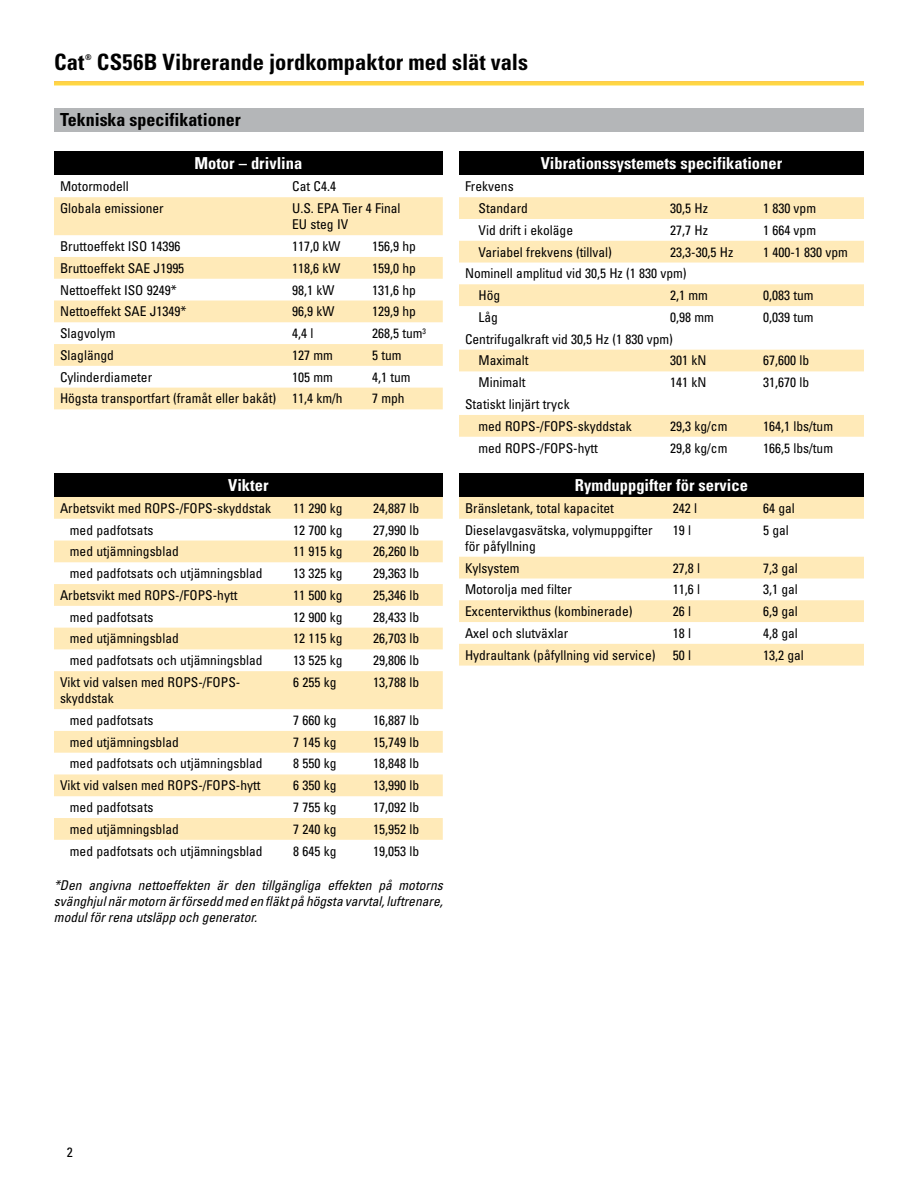
<style>
.page{position:relative;width:918px;height:1188px;background:#fff}
.page>*{position:absolute;margin:0;border:0;box-sizing:border-box;transform-origin:0 0}
.t1{font:700 condensed 22.5px "Univers LT Std";color:#000}
.t2{font:700 condensed 18px "Univers LT Std";color:#000}
.t3{font:700 condensed 16.5px "Univers LT Std";color:#fff}
.t4{font:condensed 13.5px/21.8px "Univers LT Std";color:#000}
.t5{font:italic condensed 13.5px/16.2px "Univers LT Std";color:#000;text-align:justify}
.t6{font:700 condensed 7.8px "Univers LT Std";color:#000}
.s1{font-style:inherit}
</style>
<div class="page">
<div style="left:459px;top:152px;width:405px;height:23px;background:#000"></div>
<svg style="left:459px;top:197px;width:405px;height:240px"></svg>
<div style="left:459px;top:473px;width:405px;height:24px;background:#000"></div>
<svg style="left:459px;top:497px;width:405px;height:169px"></svg>
<div style="left:54px;top:108px;width:810px;height:24px;background:#b4b6b8"></div>
<div style="left:54px;top:152px;width:389px;height:23px;background:#000"></div>
<svg style="left:54px;top:197px;width:389px;height:212px;fill:#ffeab8"></svg>
<div style="left:54px;top:473px;width:389px;height:24px;background:#000"></div>
<svg style="left:54px;top:497px;width:389px;height:343px;fill:#ffeab8"></svg>
<h1 class="t1" style="left:54px;top:48px;width:32px">Cat</h1>
<p class="t6" style="left:85px;top:52px;width:8px">®</p>
<h1 class="t1" style="left:97px;top:48px;width:433px">CS56B Vibrerande jordkompaktor med slät vals</h1>
<h2 class="t2" style="left:60px;top:108px;width:182px">Tekniska specifikationer</h2>
<p class="t3" style="left:194px;top:153px;width:109px">Motor – drivlina</p>
<p class="t4" style="left:60px;top:175px;width:70px">Motormodell</p>
<p class="t4" style="left:292px;top:175px;width:45px">Cat C4.4</p>
<p class="t4" style="left:60px;top:197px;width:105px">Globala emissioner</p>
<p class="t4" style="left:292px;top:200px;width:110px;line-height:16.2px">U.S. EPA Tier 4 Final<br>EU steg IV</p>
<p class="t4" style="left:60px;top:235px;width:122px">Bruttoeffekt ISO 14396</p>
<p class="t4" style="left:292px;top:235px;width:50px">117,0 kW</p>
<p class="t4" style="left:372px;top:235px;width:45px">156,9 hp</p>
<p class="t4" style="left:60px;top:257px;width:126px">Bruttoeffekt SAE J1995</p>
<p class="t4" style="left:292px;top:257px;width:50px">118,6 kW</p>
<p class="t4" style="left:372px;top:257px;width:45px">159,0 hp</p>
<p class="t4" style="left:60px;top:279px;width:118px">Nettoeffekt ISO 9249*</p>
<p class="t4" style="left:292px;top:279px;width:44px">98,1 kW</p>
<p class="t4" style="left:372px;top:279px;width:45px">131,6 hp</p>
<p class="t4" style="left:60px;top:300px;width:128px">Nettoeffekt SAE J1349*</p>
<p class="t4" style="left:292px;top:300px;width:44px">96,9 kW</p>
<p class="t4" style="left:372px;top:300px;width:45px">129,9 hp</p>
<p class="t4" style="left:60px;top:322px;width:57px">Slagvolym</p>
<p class="t4" style="left:292px;top:322px;width:23px">4,4 l</p>
<p class="t4" style="left:372px;top:322px;width:56px">268,5 tum<sup>3</sup></p>
<p class="t4" style="left:60px;top:344px;width:55px">Slaglängd</p>
<p class="t4" style="left:292px;top:344px;width:42px">127 mm</p>
<p class="t4" style="left:372px;top:344px;width:31px">5 tum</p>
<p class="t4" style="left:60px;top:366px;width:94px">Cylinderdiameter</p>
<p class="t4" style="left:292px;top:366px;width:42px">105 mm</p>
<p class="t4" style="left:372px;top:366px;width:40px">4,1 tum</p>
<p class="t4" style="left:60px;top:388px;width:284px">Högsta transportfart (framåt eller bakåt) 11,4 km/h</p>
<p class="t4" style="left:372px;top:388px;width:34px">7 mph</p>
<p class="t3" style="left:228px;top:475px;width:42px">Vikter</p>
<p class="t4" style="left:60px;top:497px;width:213px">Arbetsvikt med ROPS-/FOPS-skyddstak</p>
<p class="t4" style="left:293px;top:497px;width:51px">11 290 kg</p>
<p class="t4" style="left:373px;top:497px;width:48px">24,887 lb</p>
<p class="t4" style="left:70px;top:519px;width:85px">med padfotsats</p>
<p class="t4" style="left:293px;top:519px;width:51px">12 700 kg</p>
<p class="t4" style="left:373px;top:519px;width:48px">27,990 lb</p>
<p class="t4" style="left:70px;top:540px;width:111px">med utjämningsblad</p>
<p class="t4" style="left:293px;top:540px;width:51px">11 915 kg</p>
<p class="t4" style="left:373px;top:540px;width:48px">26,260 lb</p>
<p class="t4" style="left:70px;top:562px;width:194px">med padfotsats och utjämningsblad</p>
<p class="t4" style="left:293px;top:562px;width:51px">13 325 kg</p>
<p class="t4" style="left:373px;top:562px;width:48px">29,363 lb</p>
<p class="t4" style="left:60px;top:584px;width:179px">Arbetsvikt med ROPS-/FOPS-hytt</p>
<p class="t4" style="left:293px;top:584px;width:51px">11 500 kg</p>
<p class="t4" style="left:373px;top:584px;width:48px">25,346 lb</p>
<p class="t4" style="left:70px;top:606px;width:85px">med padfotsats</p>
<p class="t4" style="left:293px;top:606px;width:51px">12 900 kg</p>
<p class="t4" style="left:373px;top:606px;width:48px">28,433 lb</p>
<p class="t4" style="left:70px;top:628px;width:111px">med utjämningsblad</p>
<p class="t4" style="left:293px;top:628px;width:51px">12 115 kg</p>
<p class="t4" style="left:373px;top:628px;width:48px">26,703 lb</p>
<p class="t4" style="left:70px;top:649px;width:194px">med padfotsats och utjämningsblad</p>
<p class="t4" style="left:293px;top:649px;width:51px">13 525 kg</p>
<p class="t4" style="left:373px;top:649px;width:48px">29,806 lb</p>
<p class="t4" style="left:60px;top:674px;width:182px;line-height:16.2px">Vikt vid valsen med ROPS-/FOPS&shy;skyddstak</p>
<p class="t4" style="left:293px;top:671px;width:45px">6 255 kg</p>
<p class="t4" style="left:373px;top:671px;width:48px">13,788 lb</p>
<p class="t4" style="left:70px;top:709px;width:85px">med padfotsats</p>
<p class="t4" style="left:293px;top:709px;width:45px">7 660 kg</p>
<p class="t4" style="left:373px;top:709px;width:48px">16,887 lb</p>
<p class="t4" style="left:70px;top:731px;width:111px">med utjämningsblad</p>
<p class="t4" style="left:293px;top:731px;width:45px">7 145 kg</p>
<p class="t4" style="left:373px;top:731px;width:48px">15,749 lb</p>
<p class="t4" style="left:70px;top:753px;width:194px">med padfotsats och utjämningsblad</p>
<p class="t4" style="left:293px;top:753px;width:45px">8 550 kg</p>
<p class="t4" style="left:373px;top:753px;width:48px">18,848 lb</p>
<p class="t4" style="left:60px;top:774px;width:202px">Vikt vid valsen med ROPS-/FOPS-hytt</p>
<p class="t4" style="left:293px;top:774px;width:45px">6 350 kg</p>
<p class="t4" style="left:373px;top:774px;width:48px">13,990 lb</p>
<p class="t4" style="left:70px;top:796px;width:85px">med padfotsats</p>
<p class="t4" style="left:293px;top:796px;width:45px">7 755 kg</p>
<p class="t4" style="left:373px;top:796px;width:48px">17,092 lb</p>
<p class="t4" style="left:70px;top:818px;width:111px">med utjämningsblad</p>
<p class="t4" style="left:293px;top:818px;width:45px">7 240 kg</p>
<p class="t4" style="left:373px;top:818px;width:48px">15,952 lb</p>
<p class="t4" style="left:70px;top:840px;width:194px">med padfotsats och utjämningsblad</p>
<p class="t4" style="left:293px;top:840px;width:45px">8 645 kg</p>
<p class="t4" style="left:373px;top:840px;width:48px">19,053 lb</p>
<p class="t5" style="left:54px;top:877px;width:394px">*Den angivna nettoeffekten är den tillgängliga effekten på motorns svänghjulnärmotorn ärförsedd med en fläktpå högsta varvtal,luftrenare, modulförrena utsläpp och generator.</p>
<p class="t4" style="left:478px;top:175px;width:51px;text-indent:-14px">Frekvens<br>Standard</p>
<p class="t3" style="left:541px;top:153px;width:243px">Vibrationssystemets specifikationer</p>
<p class="t4" style="left:670px;top:197px;width:39px">30,5 Hz</p>
<p class="t4" style="left:763px;top:197px;width:55px">1 830 vpm</p>
<p class="t4" style="left:478px;top:219px;width:96px">Vid drift i ekoläge</p>
<p class="t4" style="left:670px;top:219px;width:39px">27,7 Hz</p>
<p class="t4" style="left:763px;top:219px;width:55px">1 664 vpm</p>
<p class="t4" style="left:478px;top:241px;width:135px">Variabel frekvens (tillval)</p>
<p class="t4" style="left:670px;top:241px;width:65px">23,3-30,5 Hz</p>
<p class="t4" style="left:763px;top:241px;width:86px">1 400-1 830 vpm</p>
<p class="t4" style="left:478px;top:262px;width:210px;text-indent:-14px">Nominell amplitud vid 30,5 Hz (1 830 vpm)<br>Hög</p>
<p class="t4" style="left:670px;top:284px;width:39px">2,1 mm</p>
<p class="t4" style="left:763px;top:284px;width:52px">0,083 tum</p>
<p class="t4" style="left:478px;top:306px;width:21px">Låg</p>
<p class="t4" style="left:670px;top:306px;width:45px">0,98 mm</p>
<p class="t4" style="left:763px;top:306px;width:52px">0,039 tum</p>
<p class="t4" style="left:478px;top:328px;width:196px;text-indent:-14px">Centrifugalkraft vid 30,5 Hz (1 830 vpm)<br>Maximalt</p>
<p class="t4" style="left:670px;top:350px;width:38px">301 kN</p>
<p class="t4" style="left:763px;top:350px;width:48px">67,600 lb</p>
<p class="t4" style="left:478px;top:371px;width:49px">Minimalt</p>
<p class="t4" style="left:670px;top:371px;width:38px">141 kN</p>
<p class="t4" style="left:763px;top:371px;width:48px">31,670 lb</p>
<p class="t4" style="left:478px;top:393px;width:155px;text-indent:-14px">Statiskt linjärt tryck<br>med ROPS-/FOPS-skyddstak</p>
<p class="t4" style="left:670px;top:415px;width:59px">29,3 kg/cm</p>
<p class="t4" style="left:763px;top:415px;width:72px"><span class="s1">164,1</span> lbs/tum</p>
<p class="t4" style="left:478px;top:437px;width:121px">med ROPS-/FOPS-hytt</p>
<p class="t4" style="left:670px;top:437px;width:59px">29,8 kg/cm</p>
<p class="t4" style="left:763px;top:437px;width:72px"><span class="s1">166,5</span> lbs/tum</p>
<p class="t3" style="left:575px;top:475px;width:175px">Rymduppgifter för service</p>
<p class="t4" style="left:465px;top:497px;width:151px">Bränsletank, total kapacitet</p>
<p class="t4" style="left:673px;top:497px;width:26px">242 l</p>
<p class="t4" style="left:763px;top:497px;width:33px">64 gal</p>
<p class="t4" style="left:465px;top:521px;width:189px;line-height:16.2px">Dieselavgasvätska, volymuppgifter för påfyllning</p>
<p class="t4" style="left:673px;top:519px;width:20px">19 l</p>
<p class="t4" style="left:763px;top:519px;width:27px">5 gal</p>
<p class="t4" style="left:465px;top:557px;width:56px">Kylsystem</p>
<p class="t4" style="left:673px;top:557px;width:29px">27,8 l</p>
<p class="t4" style="left:763px;top:557px;width:36px">7,3 gal</p>
<p class="t4" style="left:465px;top:578px;width:109px">Motorolja med filter</p>
<p class="t4" style="left:673px;top:578px;width:29px">11,6 l</p>
<p class="t4" style="left:763px;top:578px;width:36px">3,1 gal</p>
<p class="t4" style="left:465px;top:600px;width:169px">Excentervikthus (kombinerade)</p>
<p class="t4" style="left:673px;top:600px;width:20px">26 l</p>
<p class="t4" style="left:763px;top:600px;width:36px">6,9 gal</p>
<p class="t4" style="left:465px;top:622px;width:105px">Axel och slutväxlar</p>
<p class="t4" style="left:673px;top:622px;width:20px">18 l</p>
<p class="t4" style="left:763px;top:622px;width:36px">4,8 gal</p>
<p class="t4" style="left:465px;top:644px;width:192px">Hydraultank (påfyllning vid service)</p>
<p class="t4" style="left:673px;top:644px;width:20px">50 l</p>
<p class="t4" style="left:763px;top:644px;width:42px">13,2 gal</p>
<p class="t4" style="left:67px;top:1141px;width:7px">2</p>
</div>
